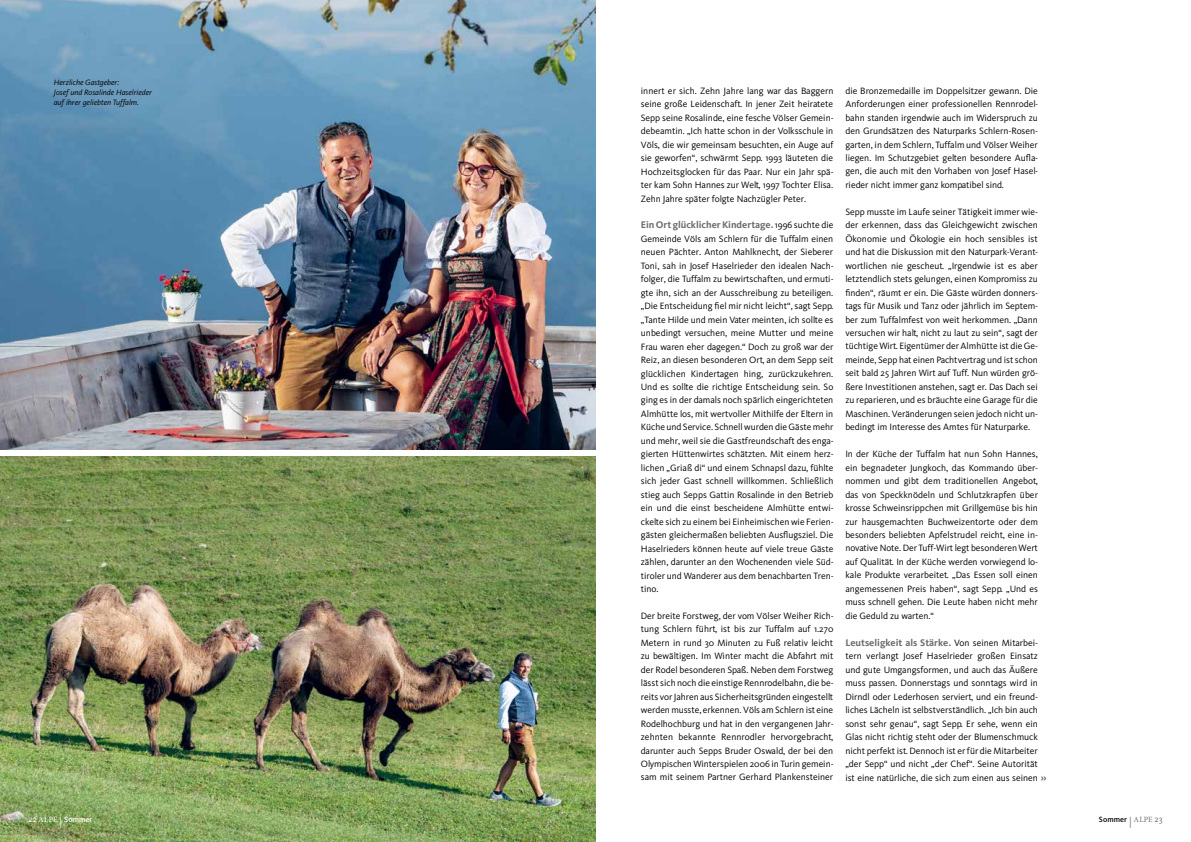
<style>
.page{position:relative;width:1191px;height:842px;background:#fff}
.page>*{position:absolute;margin:0;border:0;box-sizing:border-box;transform-origin:0 0}
.t1{font:700 10px "Kievit";color:#6d6e71}
.t2{font:9.5px/13.5px "Kievit";color:#000;text-align:justify}
.t3{font:italic 8px/10px "Kievit";color:#000}
.t4{font:500 7.9px "Kievit";letter-spacing:.01em;color:#fff}
.t5{font:500 7.9px "Kievit";letter-spacing:.01em;color:#000}
.s1{font-weight:400;font-size:9.5px;color:#000}
.s2{font-family:"Suedtirol";color:#6d6e71}
.s3{font-weight:400;font-size:9px}
.s4{font-family:"Minion";font-weight:400;font-size:8px}
.s5{font-family:"Minion";font-weight:400;font-size:11px}
.s6{font-family:"Minion";font-weight:400;font-size:11px;color:#6d6e71}
.s7{font-family:"Minion";font-weight:400;font-size:8px;color:#6d6e71}
.s8{font-weight:400;font-size:9px;color:#6d6e71}
</style>
<div class="page">
<img style="left:0;top:0;width:595px;height:449px">
<img style="left:0;top:456px;width:595px;height:386px">
<p class="t3" style="left:54px;top:78px;width:100px">Herzliche Gastgeber:<br>Josef und Rosalinde Haselrieder auf ihrer geliebten Tuffalm.</p>
<p class="t2" style="left:641px;top:84px;width:194px">innert er sich. Zehn Jahre lang war das Baggern seine große Leidenschaft. In jener Zeit heiratete Sepp seine Rosalinde, eine fesche Völser Gemein&shy;debeamtin. „Ich hatte schon in der Volksschule in Völs, die wir gemeinsam besuchten, ein Auge auf sie geworfen“, schwärmt Sepp. 1993 läuteten die Hochzeitsglocken für das Paar. Nur ein Jahr spä&shy;ter kam Sohn Hannes zur Welt, 1997 Tochter Elisa.<br>Zehn Jahre später folgte Nachzügler Peter.</p>
<p class="t1" style="left:641px;top:219px;width:194px">Ein Ort glücklicher Kindertage. <span class="s1">1996 suchte die</span></p>
<p class="t2" style="left:641px;top:232px;width:194px">Gemeinde Völs am Schlern für die Tuffalm einen neuen Pächter. Anton Mahlknecht, der Sieberer Toni, sah in Josef Haselrieder den idealen Nach&shy;folger, die Tuffalm zu bewirtschaften, und ermuti&shy;gte ihn, sich an der Ausschreibung zu beteiligen. „Die Entscheidung fiel mir nicht leicht“, sagt Sepp. „Tante Hilde und mein Vater meinten, ich sollte es unbedingt versuchen, meine Mutter und meine Frau waren eher dagegen.“ Doch zu groß war der Reiz, an diesen besonderen Ort, an dem Sepp seit glücklichen Kindertagen hing, zurückzukehren.<br>Und es sollte die richtige Entscheidung sein. So ging es in der damals noch spärlich eingerichteten Almhütte los, mit wertvoller Mithilfe der Eltern in Küche und Service. Schnell wurden die Gäste mehr und mehr, weil sie die Gastfreundschaft des enga&shy;gierten Hüttenwirtes schätzten. Mit einem herz&shy;lichen „Griaß di“ und einem Schnapsl dazu, fühlte sich jeder Gast schnell willkommen. Schließlich stieg auch Sepps Gattin Rosalinde in den Betrieb ein und die einst bescheidene Almhütte entwi&shy;ckelte sich zu einem bei Einheimischen wie Ferien&shy;gästen gleichermaßen beliebten Ausflugsziel. Die Haselrieders können heute auf viele treue Gäste zählen, darunter an den Wochenenden viele Süd&shy;tiroler und Wanderer aus dem benachbarten Tren&shy;tino.</p>
<p class="t2" style="left:641px;top:609px;width:194px">Der breite Forstweg, der vom Völser Weiher Rich&shy;tung Schlern führt, ist bis zur Tuffalm auf 1.270<br>Metern in rund 30 Minuten zu Fuß relativ leicht zu bewältigen. Im Winter macht die Abfahrt mit der Rodel besonderen Spaß. Neben dem Forstweg lässt sich noch die einstige Rennrodelbahn, die be&shy;reits vor Jahren aus Sicherheitsgründen eingestellt werden musste, erkennen. Völs am Schlern ist eine Rodelhochburg und hat in den vergangenen Jahr&shy;zehnten bekannte Rennrodler hervorgebracht, darunter auch Sepps Bruder Oswald, der bei den Olympischen Winterspielen 2006 in Turin gemein&shy;sam mit seinem Partner Gerhard Plankensteiner</p>
<p class="t2" style="left:845px;top:84px;width:194px">die Bronzemedaille im Doppelsitzer gewann. Die Anforderungen einer professionellen Rennrodel&shy;bahn standen irgendwie auch im Widerspruch zu den Grundsätzen des Naturparks Schlern-Rosen&shy;garten, in dem Schlern, Tuffalm und Völser Weiher liegen. Im Schutzgebiet gelten besondere Aufla&shy;gen, die auch mit den Vorhaben von Josef Hasel&shy;rieder nicht immer ganz kompatibel sind.</p>
<p class="t2" style="left:845px;top:205px;width:194px">Sepp musste im Laufe seiner Tätigkeit immer wie&shy;der erkennen, dass das Gleichgewicht zwischen Ökonomie und Ökologie ein hoch sensibles ist und hat die Diskussion mit den Naturpark-Verant&shy;wortlichen nie gescheut. „Irgendwie ist es aber letztendlich stets gelungen, einen Kompromiss zu finden“, räumt er ein. Die Gäste würden donners&shy;tags für Musik und Tanz oder jährlich im Septem&shy;ber zum Tuffalmfest von weit herkommen. „Dann versuchen wir halt, nicht zu laut zu sein“, sagt der tüchtige Wirt. Eigentümer der Almhütte ist die Ge&shy;meinde, Sepp hat einen Pachtvertrag und ist schon seit bald 25 Jahren Wirt auf Tuff. Nun würden grö&shy;ßere Investitionen anstehen, sagt er. Das Dach sei zu reparieren, und es bräuchte eine Garage für die Maschinen. Veränderungen seien jedoch nicht un&shy;bedingt im Interesse des Amtes für Naturparke.</p>
<p class="t2" style="left:845px;top:447px;width:194px">In der Küche der Tuffalm hat nun Sohn Hannes, ein begnadeter Jungkoch, das Kommando über&shy;nommen und gibt dem traditionellen Angebot, das von Speckknödeln und Schlutzkrapfen über krosse Schweinsrippchen mit Grillgemüse bis hin zur hausgemachten Buchweizentorte oder dem besonders beliebten Apfelstrudel reicht, eine in&shy;novative Note. Der Tuff-Wirt legt besonderen Wert auf Qualität. In der Küche werden vorwiegend lo&shy;kale Produkte verarbeitet. „Das Essen soll einen angemessenen Preis haben“, sagt Sepp. „Und es muss schnell gehen. Die Leute haben nicht mehr die Geduld zu warten.“</p>
<p class="t1" style="left:845px;top:637px;width:194px">Leutseligkeit als Stärke. <span class="s1">Von seinen Mitarbei-</span></p>
<p class="t2" style="left:845px;top:649px;width:203px;text-align:left">tern verlangt Josef Haselrieder großen Einsatz und gute Umgangsformen, und auch das Äußere muss passen. Donnerstags und sonntags wird in Dirndl oder Lederhosen serviert, und ein freund&shy;liches Lächeln ist selbstverständlich. „Ich bin auch sonst sehr genau“, sagt Sepp. Er sehe, wenn ein Glas nicht richtig steht oder der Blumenschmuck nicht perfekt ist. Dennoch ist er für die Mitarbeiter „der Sepp“ und nicht „der Chef“. Seine Autorität ist eine natürliche, die sich zum einen aus seinen <span class="s2">»</span></p>
<p class="t4" style="left:28px;top:814px;width:66px"><span class="s3">22</span> <span class="s4">ALPE</span> <span class="s5">|</span> Sommer</p>
<p class="t5" style="left:1099px;top:814px;width:65px">Sommer <span class="s6">|</span> <span class="s7">ALPE</span> <span class="s8">23</span></p>
</div>
